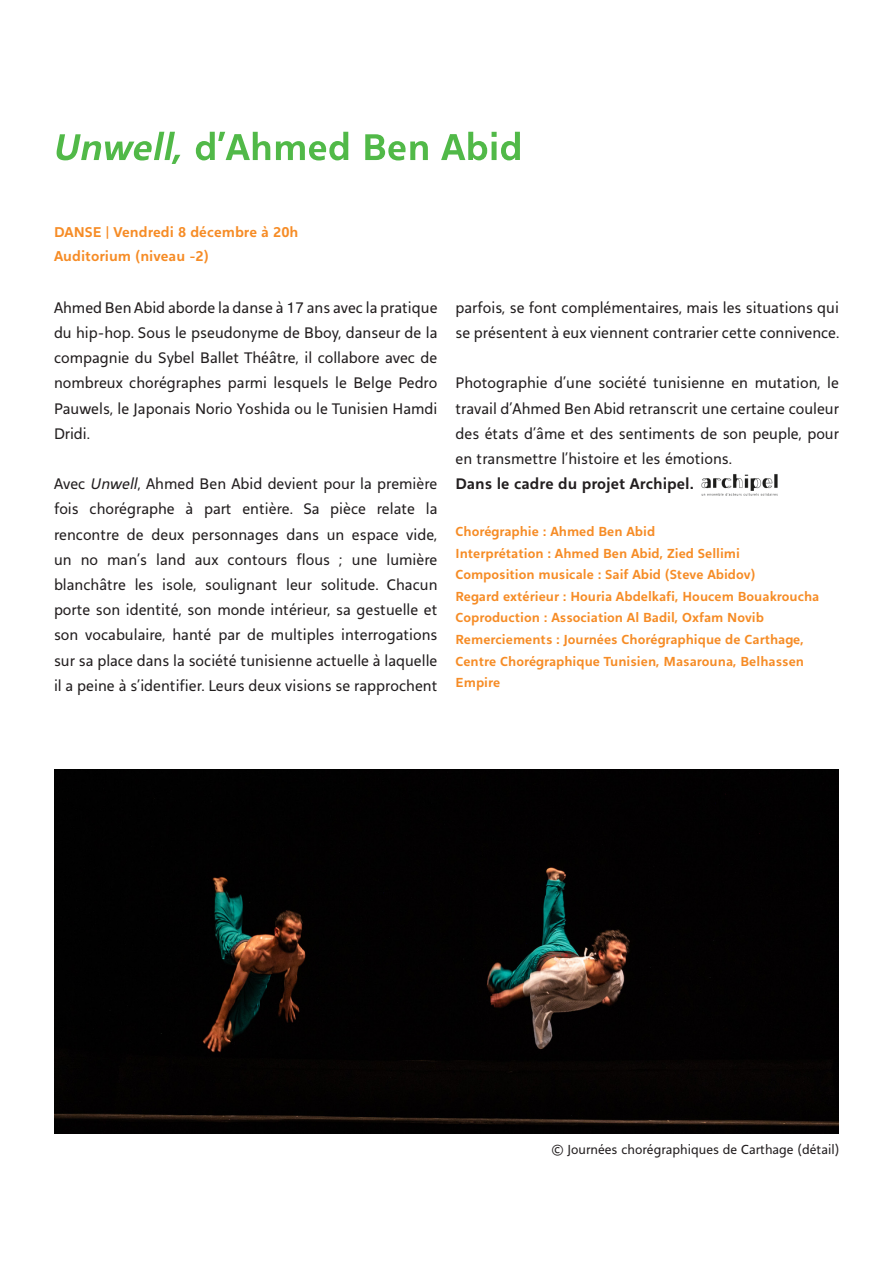
<style>
.page{position:relative;width:893px;height:1263px;background:#fff}
.page>*{position:absolute;margin:0;border:0;box-sizing:border-box;transform-origin:0 0}
.TITRE{font:700 51px "Mondara Sans";color:#51b948}
.t1{font:21px/25.2px "Mondara Sans";color:#231f20;text-align:justify}
.t2{font:700 21px "Mondara Sans";color:#231f20}
.t3{font:700 19.5px "Mondara Sans";color:#f68c26}
.t4{font:700 18px/21.6px "Mondara Sans";color:#f68c26}
.t5{font:18px "Mondara Sans";color:#231f20}
.s1{font-style:italic}
</style>
<div class="page">
<img style="left:54px;top:770px;width:785px;height:363px">
<img style="left:701px;top:474px;width:77px;height:22px">
<p class="TITRE" style="left:54px;top:120px;width:470px"><span class="s1">Unwell,</span> d’Ahmed Ben Abid</p>
<p class="t3" style="left:54px;top:222px;width:246px">DANSE | Vendredi 8 décembre à 20h</p>
<p class="t3" style="left:54px;top:245px;width:156px">Auditorium (niveau -2)</p>
<p class="t1" style="left:54px;top:296px;width:385px">Ahmed Ben Abid aborde la danse à 17 ans avec la pratique du hip-hop. Sous le pseudonyme de Bboy, danseur de la compagnie du Sybel Ballet Théâtre, il collabore avec de nombreux chorégraphes parmi lesquels le Belge Pedro Pauwels, le Japonais Norio Yoshida ou le Tunisien Hamdi Dridi.</p>
<p class="t1" style="left:54px;top:472px;width:385px">Avec <span class="s1">Unwell</span>, Ahmed Ben Abid devient pour la première fois chorégraphe à part entière. Sa pièce relate la rencontre de deux personnages dans un espace vide, un no man’s land aux contours flous ; une lumière blanchâtre les isole, soulignant leur solitude. Chacun porte son identité, son monde intérieur, sa gestuelle et son vocabulaire, hanté par de multiples interrogations sur sa place dans la société tunisienne actuelle à laquelle il a peine à s’identifier. Leurs deux visions se rapprochent</p>
<p class="t1" style="left:455px;top:296px;width:385px">parfois, se font complémentaires, mais les situations qui se présentent à eux viennent contrarier cette connivence.</p>
<p class="t1" style="left:455px;top:371px;width:385px">Photographie d’une société tunisienne en mutation, le travail d’Ahmed Ben Abid retranscrit une certaine couleur des états d’âme et des sentiments de son peuple, pour en transmettre l’histoire et les émotions.</p>
<p class="t2" style="left:455px;top:473px;width:240px">Dans le cadre du projet Archipel.</p>
<p class="t4" style="left:455px;top:521px;width:201px">Chorégraphie : Ahmed Ben Abid</p>
<p class="t4" style="left:455px;top:543px;width:286px">Interprétation : Ahmed Ben Abid, Zied Sellimi</p>
<p class="t4" style="left:455px;top:565px;width:301px">Composition musicale : Saif Abid (Steve Abidov)</p>
<p class="t4" style="left:455px;top:586px;width:365px">Regard extérieur : Houria Abdelkafi, Houcem Bouakroucha Coproduction : Association Al Badil, Oxfam Novib Remerciements : Journées Chorégraphique de Carthage, Centre Chorégraphique Tunisien, Masarouna, Belhassen Empire</p>
<p class="t5" style="left:551px;top:1140px;width:289px">© Journées chorégraphiques de Carthage (détail)</p>
</div>
